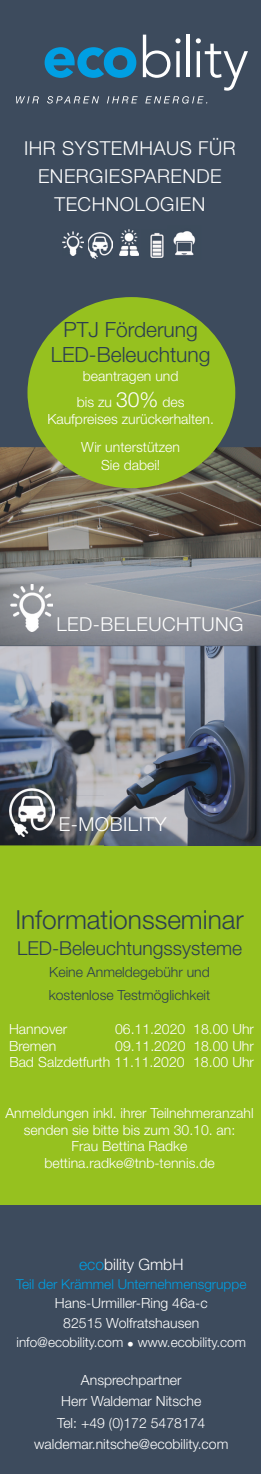
<style>
.page{position:relative;width:261px;height:1474px;background:#fff}
.page>*{position:absolute;margin:0;border:0;box-sizing:border-box;transform-origin:0 0}
.t1{font:300 26.25px "Helvetica Neue LT Std";color:#2c3e50}
.t2{font:300 21px/25.2px "Helvetica Neue LT Std";color:#2c3e50;text-align:center}
.t3{font:300 19.25px/27.7px "Helvetica Neue LT Std";letter-spacing:.025em;color:#fff;text-align:center}
.t4{font:300 19.25px "Helvetica Neue LT Std";color:#2c3e50}
.t5{font:300 15.75px "Helvetica Neue LT Std";color:#fff}
.t6{font:300 14px/16.8px "Helvetica Neue LT Std";color:#fff;text-align:center}
.t7{font:300 14px/22.8px "Helvetica Neue LT Std";color:#2c3e50}
.t8{font:300 13.65px "Helvetica Neue LT Std";color:#009fe3}
.t9{font:300 13.47px "Helvetica Neue LT Std";color:#fff}
.s1{font-size:21px}
.s2{color:#009fe3}
</style>
<div class="page">
<div style="left:0;top:0;width:260px;height:1295px;background:#3d4b5d"></div>
<div style="left:1px;top:845px;width:259px;height:360px;background:#96c11f"></div>
<div style="left:0;top:1274px;width:260px;height:199px;background:#3d4b5d"></div>
<svg style="left:45px;top:47px;width:91px;height:31px"></svg>
<svg style="left:16px;top:96px;width:23px;height:7px"></svg>
<svg style="left:47px;top:96px;width:52px;height:8px"></svg>
<svg style="left:107px;top:96px;width:30px;height:7px"></svg>
<svg style="left:143px;top:35px;width:104px;height:69px"></svg>
<img style="left:63px;top:232px;width:20px;height:23px">
<img style="left:173px;top:231px;width:23px;height:25px">
<img style="left:150px;top:233px;width:14px;height:25px">
<img style="left:120px;top:230px;width:18px;height:25px">
<img style="left:88px;top:232px;width:24px;height:27px">
<img style="left:0;top:447px;width:260px;height:198px">
<img style="left:10px;top:584px;width:43px;height:47px">
<img style="left:0;top:647px;width:260px;height:198px">
<img style="left:10px;top:788px;width:44px;height:48px">
<div style="left:27px;top:297px;width:208px;height:191px;background:#96c11f;border-radius:50%"></div>
<h3 class="t3" style="left:24px;top:134px;width:213px">IHR SYSTEMHAUS FÜR<br>ENERGIESPARENDE<br>TECHNOLOGIEN</h3>
<h2 class="t2" style="left:51px;top:317px;width:161px">PTJ Förderung<br>LED-Beleuchtung</h2>
<p class="t6" style="left:77px;top:363px;width:109px;line-height:25.2px">beantragen und bis zu <span class="s1">30%</span> des</p>
<p class="t6" style="left:47px;top:405px;width:168px;line-height:28px">Kaufpreises zurückerhalten.<br>Wir unterstützen</p>
<p class="t6" style="left:101px;top:456px;width:61px">Sie dabei!</p>
<h3 class="t3" style="left:56px;top:610px;width:188px">LED-BELEUCHTUNG</h3>
<h3 class="t3" style="left:59px;top:810px;width:109px">E-MOBILITY</h3>
<h1 class="t1" style="left:15px;top:904px;width:229px">Informationsseminar</h1>
<h3 class="t4" style="left:17px;top:936px;width:226px">LED-Beleuchtungssysteme</h3>
<p class="t7" style="left:49px;top:960px;width:163px">Keine Anmeldegebühr und kostenlose Testmöglichkeit</p>
<p class="t6" style="left:9px;top:1020px;width:60px">Hannover</p>
<p class="t6" style="left:115px;top:1020px;width:140px">06.11.2020 18.00 Uhr</p>
<p class="t6" style="left:9px;top:1036px;width:49px">Bremen</p>
<p class="t6" style="left:9px;top:1036px;width:246px;text-align:right">09.11.2020 18.00 Uhr<br>Bad Salzdetfurth 11.11.2020 18.00 Uhr</p>
<p class="t6" style="left:5px;top:1104px;width:249px">Anmeldungen inkl. ihrer Teilnehmeranzahl senden sie bitte bis zum 30.10. an:<br>Frau Bettina Radke bettina.radke@tnb-tennis.de</p>
<p class="t5" style="left:79px;top:1254px;width:106px"><span class="s2">eco</span>bility GmbH</p>
<p class="t8" style="left:16px;top:1275px;width:231px">Teil der Krämmel Unternehmensgruppe</p>
<p class="t6" style="left:55px;top:1293px;width:154px;line-height:19.2px">Hans-Urmiller-Ring 46a-c<br>82515 Wolfratshausen</p>
<p class="t9" style="left:17px;top:1333px;width:230px">info@ecobility.com • www.ecobility.com</p>
<p class="t6" style="left:34px;top:1369px;width:195px;line-height:21px">Ansprechpartner<br>Herr Waldemar Nitsche<br>Tel: +49 (0)172 5478174 waldemar.nitsche@ecobility.com</p>
</div>
